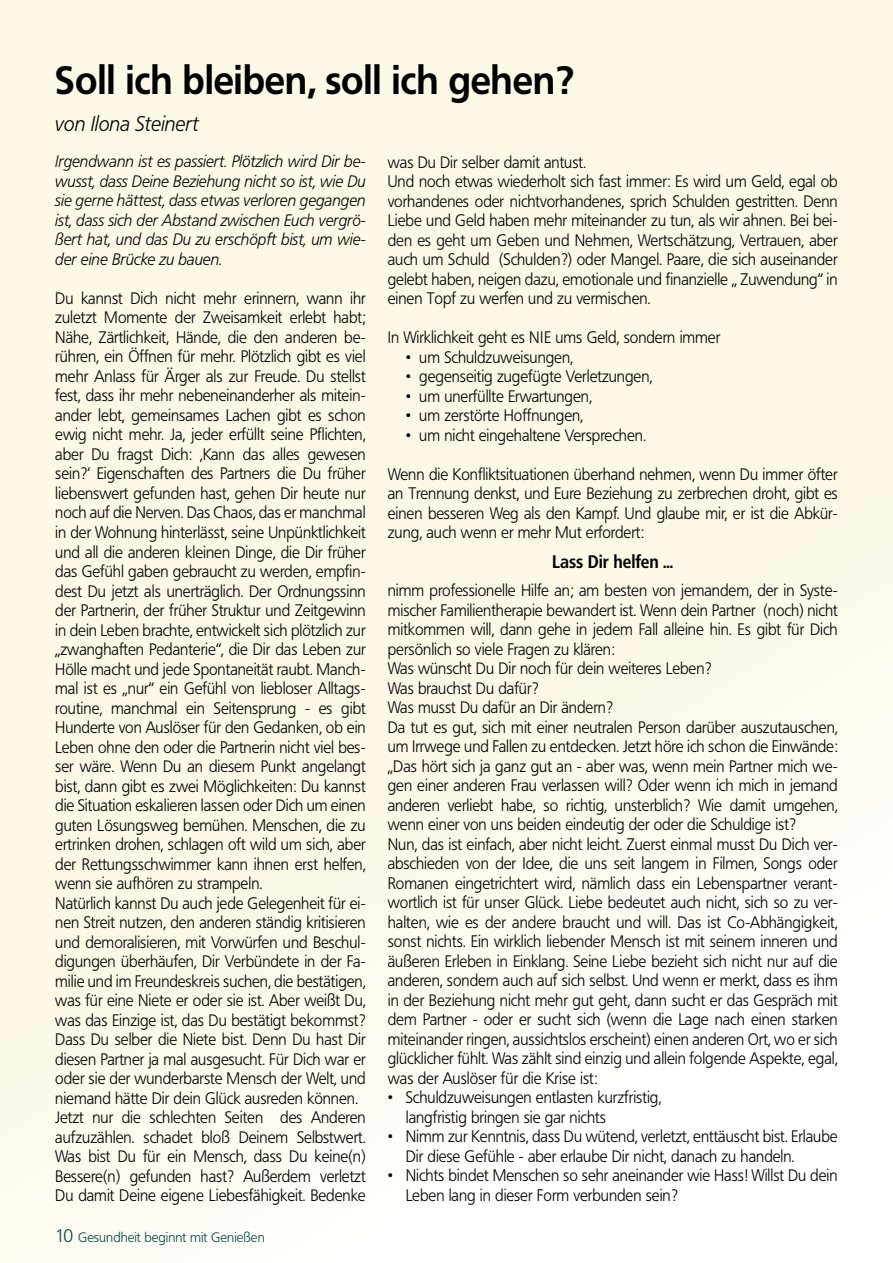
<style>
.page{position:relative;width:893px;height:1263px;background:#fff}
.page>*{position:absolute;margin:0;border:0;box-sizing:border-box;transform-origin:0 0}
.t1{font:700 39px "Frutiger BQ";letter-spacing:-.005em;color:#000;scale:.95 1}
.t2{font:italic 300 21px "Frutiger BQ";color:#000;scale:.95 1}
.t3{font:700 18px "Frutiger Condensed BQ";color:#000}
.t4{font:300 16.5px/19.5px "Frutiger BQ";color:#000;scale:.95 1}
.t5{font:italic 300 16.5px/19.5px "Frutiger BQ";color:#000;text-align:justify;scale:.95 1}
.t6{font:300 13.5px "Frutiger BQ";color:#004f46}
.s1{font-size:18px}
</style>
<div class="page">
<div style="left:0;top:0;width:893px;height:1263px;background:linear-gradient(to bottom,#fdf8e1,#fefdf6)"></div>
<h1 class="t1" style="left:55px;top:57px;width:548px">Soll ich bleiben, soll ich gehen?</h1>
<p class="t2" style="left:55px;top:112px;width:153px">von Ilona Steinert</p>
<p class="t5" style="left:55px;top:152px;width:328px">Irgendwann ist es passiert. Plötzlich wird Dir be&shy;wusst, dass Deine Beziehung nicht so ist, wie Du sie gerne hättest, dass etwas verloren gegangen ist, dass sich der Abstand zwischen Euch vergrö&shy;ßert hat, und das Du zu erschöpft bist, um wie&shy;der eine Brücke zu bauen.</p>
<p class="t4" style="left:55px;top:289px;width:328px">Du kannst Dich nicht mehr erinnern, wann ihr zuletzt Momente der Zweisamkeit erlebt habt; Nähe, Zärtlichkeit, Hände, die den anderen be&shy;rühren, ein Öffnen für mehr. Plötzlich gibt es viel mehr Anlass für Ärger als zur Freude. Du stellst fest, dass ihr mehr nebeneinanderher als mitein&shy;ander lebt, gemeinsames Lachen gibt es schon ewig nicht mehr. Ja, jeder erfüllt seine Pflichten, aber Du fragst Dich: ‚Kann das alles gewesen sein?‘ Eigenschaften des Partners die Du früher liebenswert gefunden hast, gehen Dir heute nur noch auf die Nerven. Das Chaos, das er manchmal in der Wohnung hinterlässt, seine Unpünktlichkeit und all die anderen kleinen Dinge, die Dir früher das Gefühl gaben gebraucht zu werden, empfin&shy;dest Du jetzt als unerträglich. Der Ordnungssinn der Partnerin, der früher Struktur und Zeitgewinn in dein Leben brachte, entwickelt sich plötzlich zur „zwanghaften Pedanterie“, die Dir das Leben zur Hölle macht und jede Spontaneität raubt. Manch&shy;mal ist es „nur“ ein Gefühl von liebloser Alltags&shy;routine, manchmal ein Seitensprung - es gibt Hunderte von Auslöser für den Gedanken, ob ein Leben ohne den oder die Partnerin nicht viel bes&shy;ser wäre. Wenn Du an diesem Punkt angelangt bist, dann gibt es zwei Möglichkeiten: Du kannst die Situation eskalieren lassen oder Dich um einen guten Lösungsweg bemühen. Menschen, die zu ertrinken drohen, schlagen oft wild um sich, aber der Rettungsschwimmer kann ihnen erst helfen, wenn sie aufhören zu strampeln.<br>Natürlich kannst Du auch jede Gelegenheit für ei&shy;nen Streit nutzen, den anderen ständig kritisieren und demoralisieren, mit Vorwürfen und Beschul&shy;digungen überhäufen, Dir Verbündete in der Fa&shy;milie und im Freundeskreis suchen, die bestätigen, was für eine Niete er oder sie ist. Aber weißt Du, was das Einzige ist, das Du bestätigt bekommst?<br>Dass Du selber die Niete bist. Denn Du hast Dir diesen Partner ja mal ausgesucht. Für Dich war er oder sie der wunderbarste Mensch der Welt, und niemand hätte Dir dein Glück ausreden können.<br>Jetzt nur die schlechten Seiten des Anderen aufzuzählen. schadet bloß Deinem Selbstwert.<br>Was bist Du für ein Mensch, dass Du keine(n)<br>Bessere(n) gefunden hast? Außerdem verletzt Du damit Deine eigene Liebesfähigkeit. Bedenke</p>
<p class="t6" style="left:55px;top:1230px;width:211px"><span class="s1">10</span> Gesundheit beginnt mit Genießen</p>
<p class="t4" style="left:388px;top:152px;width:475px">was Du Dir selber damit antust.<br>Und noch etwas wiederholt sich fast immer: Es wird um Geld, egal ob vorhandenes oder nichtvorhandenes, sprich Schulden gestritten. Denn Liebe und Geld haben mehr miteinander zu tun, als wir ahnen. Bei bei&shy;den es geht um Geben und Nehmen, Wertschätzung, Vertrauen, aber auch um Schuld (Schulden?) oder Mangel. Paare, die sich auseinander gelebt haben, neigen dazu, emotionale und finanzielle „ Zuwendung“ in einen Topf zu werfen und zu vermischen.</p>
<p class="t4" style="left:388px;top:328px;width:352px">In Wirklichkeit geht es NIE ums Geld, sondern immer</p>
<p class="t4" style="left:406px;top:347px;width:178px">• um Schuldzuweisungen,</p>
<p class="t4" style="left:406px;top:367px;width:261px">• gegenseitig zugefügte Verletzungen,</p>
<p class="t4" style="left:406px;top:386px;width:197px">• um unerfüllte Erwartungen,</p>
<p class="t4" style="left:406px;top:406px;width:188px">• um zerstörte Hoffnungen,</p>
<p class="t4" style="left:406px;top:425px;width:254px">• um nicht eingehaltene Versprechen.</p>
<p class="t4" style="left:388px;top:464px;width:475px;text-align:justify">Wenn die Konfliktsituationen überhand nehmen, wenn Du immer öfter an Trennung denkst, und Eure Beziehung zu zerbrechen droht, gibt es einen besseren Weg als den Kampf. Und glaube mir, er ist die Abkür&shy;zung, auch wenn er mehr Mut erfordert:</p>
<p class="t3" style="left:552px;top:550px;width:123px">Lass Dir helfen ...</p>
<p class="t4" style="left:388px;top:581px;width:475px">nimm professionelle Hilfe an; am besten von jemandem, der in Syste&shy;mischer Familientherapie bewandert ist. Wenn dein Partner (noch) nicht mitkommen will, dann gehe in jedem Fall alleine hin. Es gibt für Dich persönlich so viele Fragen zu klären:<br>Was wünscht Du Dir noch für dein weiteres Leben?<br>Was brauchst Du dafür?<br>Was musst Du dafür an Dir ändern?<br>Da tut es gut, sich mit einer neutralen Person darüber auszutauschen, um Irrwege und Fallen zu entdecken. Jetzt höre ich schon die Einwände: „Das hört sich ja ganz gut an - aber was, wenn mein Partner mich we&shy;gen einer anderen Frau verlassen will? Oder wenn ich mich in jemand anderen verliebt habe, so richtig, unsterblich? Wie damit umgehen, wenn einer von uns beiden eindeutig der oder die Schuldige ist?<br>Nun, das ist einfach, aber nicht leicht. Zuerst einmal musst Du Dich ver&shy;abschieden von der Idee, die uns seit langem in Filmen, Songs oder Romanen eingetrichtert wird, nämlich dass ein Lebenspartner verant&shy;wortlich ist für unser Glück. Liebe bedeutet auch nicht, sich so zu ver&shy;halten, wie es der andere braucht und will. Das ist Co-Abhängigkeit, sonst nichts. Ein wirklich liebender Mensch ist mit seinem inneren und äußeren Erleben in Einklang. Seine Liebe bezieht sich nicht nur auf die anderen, sondern auch auf sich selbst. Und wenn er merkt, dass es ihm in der Beziehung nicht mehr gut geht, dann sucht er das Gespräch mit dem Partner - oder er sucht sich (wenn die Lage nach einen starken miteinander ringen, aussichtslos erscheint) einen anderen Ort, wo er sich glücklicher fühlt. Was zählt sind einzig und allein folgende Aspekte, egal, was der Auslöser für die Krise ist:</p>
<p class="t4" style="left:406px;top:1088px;width:270px;text-indent:-18px">• Schuldzuweisungen entlasten kurzfristig, langfristig bringen sie gar nichts</p>
<p class="t4" style="left:406px;top:1127px;width:456px;text-indent:-18px">• Nimm zur Kenntnis, dass Du wütend, verletzt, enttäuscht bist. Erlaube<br>Dir diese Gefühle - aber erlaube Dir nicht, danach zu handeln.</p>
<p class="t4" style="left:406px;top:1166px;width:456px;text-indent:-18px">• Nichts bindet Menschen so sehr aneinander wie Hass! Willst Du dein<br>Leben lang in dieser Form verbunden sein?</p>
</div>
